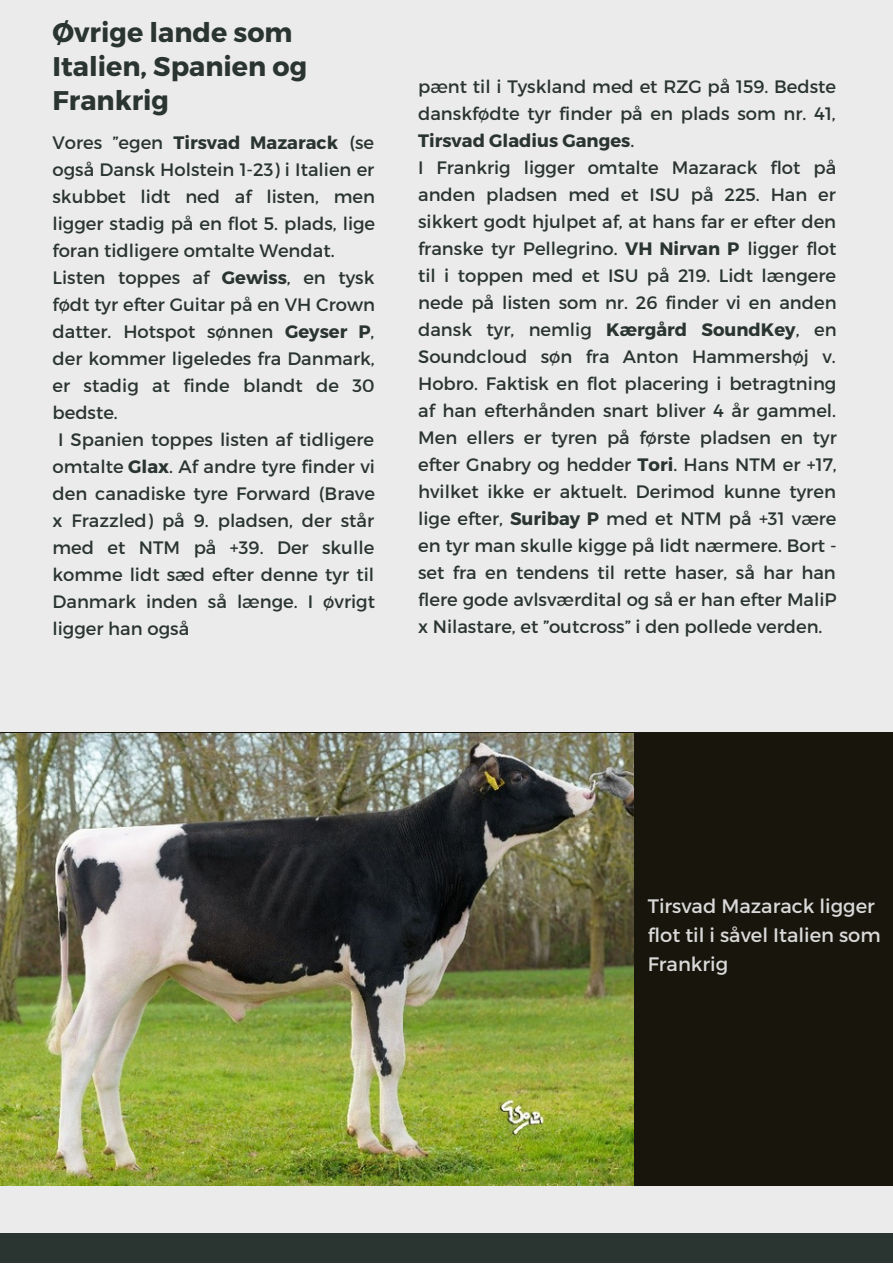
<style>
.page{position:relative;width:893px;height:1264px;background:#fff}
.page>*{position:absolute;margin:0;border:0;box-sizing:border-box;transform-origin:0 0}
.t1{font:700 27px/33.8px "Montserrat";color:#2a3431}
.t2{font:19.5px/29.2px "Montserrat";color:#d9d9d9}
.t3{font:18px/27px "Montserrat";color:#2a3431}
.t4{font:700 18px "Montserrat";color:#2a3431}
.s1{font-weight:400}
.s2{font-weight:700}
</style>
<div class="page">
<div style="left:0;top:0;width:892px;height:1262px;background:#ebebeb"></div>
<div style="left:0;top:1233px;width:892px;height:29px;background:#2a3431"></div>
<div style="left:0;top:732px;width:892px;height:453px;background:#18160c"></div>
<img style="left:0;top:733px;width:633px;height:452px">
<h1 class="t1" style="left:52px;top:14px;width:256px">Øvrige lande som<br>Italien, Spanien og<br>Frankrig</h1>
<p class="t4" style="left:52px;top:131px;width:323px"><span class="s1">Vores ”egen</span> Tirsvad Mazarack <span class="s1">(se</span></p>
<p class="t3" style="left:52px;top:155px;width:323px">også Dansk Holstein 1-23) i Italien er</p>
<p class="t3" style="left:52px;top:182px;width:324px">skubbet lidt ned af listen, men</p>
<p class="t3" style="left:52px;top:209px;width:324px">ligger stadig på en flot 5. plads, lige</p>
<p class="t3" style="left:52px;top:236px;width:283px">foran tidligere omtalte Wendat.</p>
<p class="t3" style="left:52px;top:263px;width:323px">Listen toppes af <span class="s2">Gewiss</span>, en tysk</p>
<p class="t3" style="left:52px;top:290px;width:324px">født tyr efter Guitar på en VH Crown</p>
<p class="t3" style="left:52px;top:317px;width:323px">datter. Hotspot sønnen <span class="s2">Geyser P</span>,</p>
<p class="t3" style="left:52px;top:344px;width:324px">der kommer ligeledes fra Danmark,</p>
<p class="t3" style="left:52px;top:371px;width:323px">er stadig at finde blandt de 30</p>
<p class="t3" style="left:52px;top:398px;width:67px">bedste.</p>
<p class="t3" style="left:58px;top:425px;width:317px">I Spanien toppes listen af tidligere</p>
<p class="t3" style="left:52px;top:452px;width:324px">omtalte <span class="s2">Glax</span>. Af andre tyre finder vi</p>
<p class="t3" style="left:52px;top:479px;width:324px">den canadiske tyre Forward (Brave</p>
<p class="t3" style="left:52px;top:506px;width:323px">x Frazzled) på 9. pladsen, der står</p>
<p class="t3" style="left:52px;top:533px;width:323px">med et NTM på +39. Der skulle</p>
<p class="t3" style="left:52px;top:560px;width:323px">komme lidt sæd efter denne tyr til</p>
<p class="t3" style="left:52px;top:587px;width:324px">Danmark inden så længe. I øvrigt</p>
<p class="t3" style="left:52px;top:614px;width:138px">ligger han også</p>
<p class="t3" style="left:418px;top:72px;width:420px">pænt til i Tyskland med et RZG på 159. Bedste danskfødte tyr finder på en plads som nr. 41, <span class="s2">Tirsvad Gladius Ganges</span>.<br>I Frankrig ligger omtalte Mazarack flot på anden pladsen med et ISU på 225. Han er sikkert godt hjulpet af, at hans far er efter den franske tyr Pellegrino. <span class="s2">VH Nirvan P</span> ligger flot til i toppen med et ISU på 219. Lidt længere nede på listen som nr. 26 finder vi en anden dansk tyr, nemlig <span class="s2">Kærgård SoundKey</span>, en Soundcloud søn fra Anton Hammershøj v.<br>Hobro. Faktisk en flot placering i betragtning af han efterhånden snart bliver 4 år gammel.<br>Men ellers er tyren på første pladsen en tyr efter Gnabry og hedder <span class="s2">Tori</span>. Hans NTM er +17, hvilket ikke er aktuelt. Derimod kunne tyren lige efter, <span class="s2">Suribay P</span> med et NTM på +31 være en tyr man skulle kigge på lidt nærmere. Bort - set fra en tendens til rette haser, så har han flere gode avlsværdital og så er han efter MaliP x Nilastare, et ”outcross” i den pollede verden.</p>
<p class="t2" style="left:647px;top:890px;width:234px">Tirsvad Mazarack ligger flot til i såvel Italien som<br>Frankrig</p>
</div>
